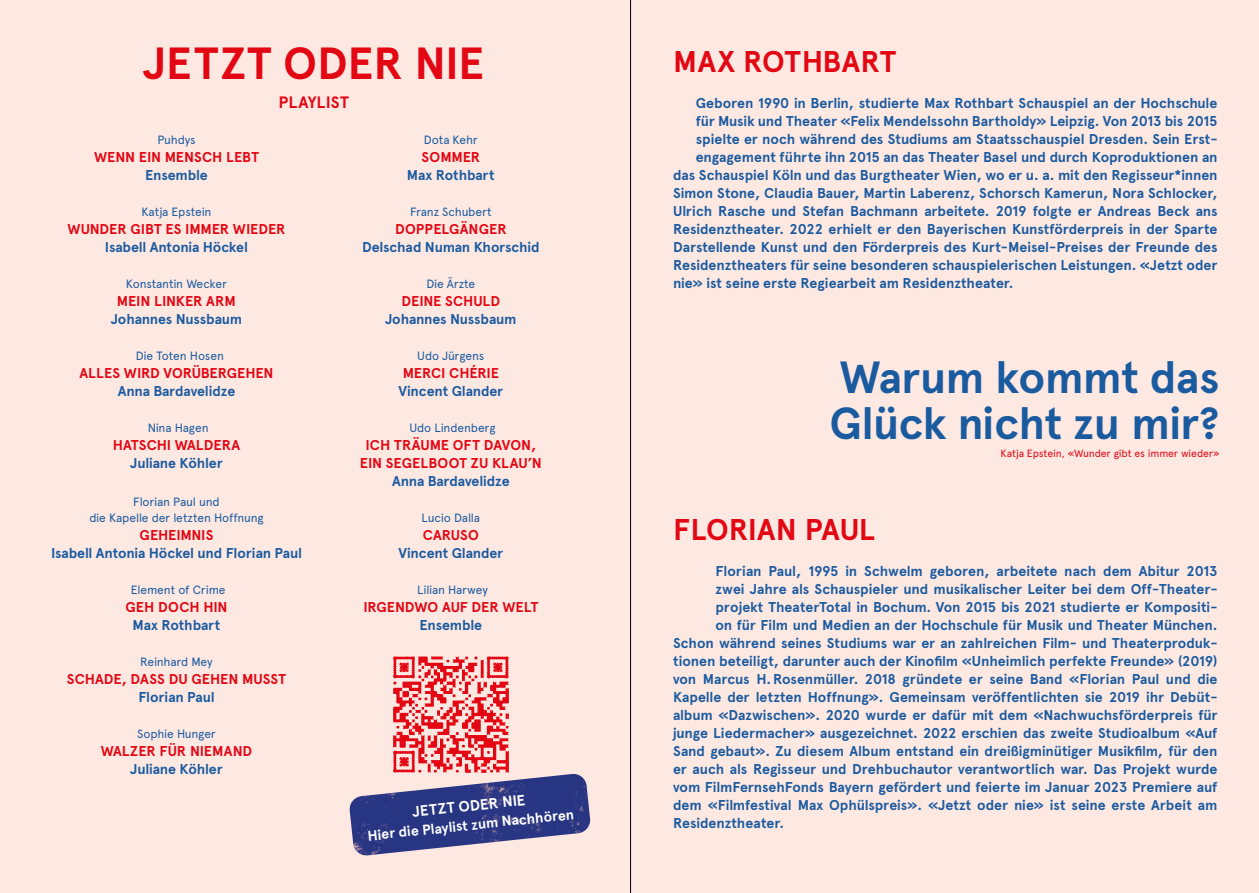
<style>
.page{position:relative;width:1259px;height:893px;background:#fde8e2}
.page>*{position:absolute;margin:0;border:0;box-sizing:border-box;transform-origin:0 0}
.t1{font:700 45px/46.5px "Apercu";letter-spacing:-.02em;color:#1a5a9f}
.t2{font:700 45px "Apercu";letter-spacing:-.005em;color:#e30613}
.t3{font:700 30px "Apercu";color:#e30613}
.t4{font:700 16.5px "Apercu";letter-spacing:.02em;color:#e30613}
.t5{font:700 15px "Apercu";color:#fff}
.t6{font:700 14.25px/18px "Apercu";letter-spacing:-.005em;color:#1a5a9f;text-align:center}
.t7{font:700 14.25px/18px "Apercu";letter-spacing:-.005em;color:#e30613;text-align:center}
.t8{font:700 14.25px "Apercu";color:#fff}
.t9{font:12px/16.5px "Apercu";letter-spacing:-.015em;color:#1a5a9f;text-align:center}
.t10{font:10.5px "Apercu";letter-spacing:-.015em;color:#e30613}
.s1{color:#1a5a9f}
.s2{color:#e30613}
</style>
<div class="page">
<img style="left:349px;top:774px;width:242px;height:82px">
<img style="left:387px;top:656px;width:127px;height:122px">
<hr style="left:630px;top:0;width:1px;height:893px;background:#000">
<p class="t2" style="left:143px;top:36px;width:342px">JETZT ODER NIE</p>
<p class="t4" style="left:278px;top:92px;width:72px">PLAYLIST</p>
<p class="t9" style="left:157px;top:131px;width:40px">Puhdys</p>
<p class="t7" style="left:94px;top:148px;width:166px">WENN EIN MENSCH LEBT<br><span class="s1">Ensemble</span></p>
<p class="t9" style="left:142px;top:203px;width:71px">Katja Epstein</p>
<p class="t7" style="left:67px;top:220px;width:219px">WUNDER GIBT ES IMMER WIEDER<br><span class="s1">Isabell Antonia Höckel</span></p>
<p class="t9" style="left:126px;top:275px;width:103px">Konstantin Wecker</p>
<p class="t6" style="left:111px;top:292px;width:133px"><span class="s2">MEIN LINKER ARM<br></span>Johannes Nussbaum</p>
<p class="t9" style="left:136px;top:347px;width:90px">Die Toten Hosen</p>
<p class="t7" style="left:79px;top:364px;width:196px">ALLES WIRD VORÜBERGEHEN<br><span class="s1">Anna Bardavelidze</span></p>
<p class="t9" style="left:148px;top:419px;width:62px">Nina Hagen</p>
<p class="t7" style="left:113px;top:436px;width:129px">HATSCHI WALDERA<br><span class="s1">Juliane Köhler</span></p>
<p class="t9" style="left:89px;top:493px;width:176px">Florian Paul und<br>die Kapelle der letzten Hoffnung</p>
<p class="t6" style="left:51px;top:526px;width:252px"><span class="s2">GEHEIMNIS<br></span>Isabell Antonia Höckel und Florian Paul</p>
<p class="t9" style="left:131px;top:581px;width:96px">Element of Crime</p>
<p class="t6" style="left:125px;top:598px;width:103px"><span class="s2">GEH DOCH HIN<br></span>Max Rothbart</p>
<p class="t9" style="left:140px;top:653px;width:74px">Reinhard Mey</p>
<p class="t7" style="left:67px;top:670px;width:221px">SCHADE, DASS DU GEHEN MUSST<br><span class="s1">Florian Paul</span></p>
<p class="t9" style="left:137px;top:725px;width:80px">Sophie Hunger</p>
<p class="t7" style="left:101px;top:742px;width:153px">WALZER FÜR NIEMAND<br><span class="s1">Juliane Köhler</span></p>
<p class="t9" style="left:424px;top:131px;width:55px">Dota Kehr</p>
<p class="t6" style="left:407px;top:148px;width:89px"><span class="s2">SOMMER<br></span>Max Rothbart</p>
<p class="t9" style="left:410px;top:203px;width:83px">Franz Schubert</p>
<p class="t6" style="left:362px;top:220px;width:179px"><span class="s2">DOPPELGÄNGER<br></span>Delschad Numan Khorschid</p>
<p class="t9" style="left:426px;top:275px;width:50px">Die Ärzte</p>
<p class="t6" style="left:385px;top:292px;width:133px"><span class="s2">DEINE SCHULD<br></span>Johannes Nussbaum</p>
<p class="t9" style="left:417px;top:347px;width:69px">Udo Jürgens</p>
<p class="t6" style="left:398px;top:364px;width:106px;text-align:left"><span class="s2">MERCI CHÉRIE<br></span>Vincent Glander</p>
<p class="t9" style="left:409px;top:419px;width:87px">Udo Lindenberg</p>
<p class="t7" style="left:360px;top:436px;width:184px">ICH TRÄUME OFT DAVON,<br>EIN SEGELBOOT ZU KLAU’N<br><span class="s1">Anna Bardavelidze</span></p>
<p class="t9" style="left:421px;top:509px;width:60px">Lucio Dalla</p>
<p class="t6" style="left:398px;top:526px;width:106px"><span class="s2">CARUSO<br></span>Vincent Glander</p>
<p class="t9" style="left:417px;top:581px;width:72px">Lilian Harwey</p>
<p class="t7" style="left:363px;top:598px;width:176px">IRGENDWO AUF DER WELT<br><span class="s1">Ensemble</span></p>
<p class="t5" style="left:411px;top:802px;width:115px;rotate:-6deg">JETZT ODER NIE</p>
<p class="t8" style="left:367px;top:827px;width:209px;rotate:-6deg">Hier die Playlist zum Nachhören</p>
<p class="t3" style="left:673px;top:43px;width:224px">MAX ROTHBART</p>
<p class="t6" style="left:696px;top:94px;width:523px">Geboren 1990 in Berlin, studierte Max Rothbart Schauspiel an der Hochschule</p>
<p class="t6" style="left:696px;top:112px;width:523px">für Musik und Theater «Felix Mendelssohn Bartholdy» Leipzig. Von 2013 bis 2015</p>
<p class="t6" style="left:696px;top:130px;width:523px">spielte er noch während des Studiums am Staatsschauspiel Dresden. Sein Erst-</p>
<p class="t6" style="left:696px;top:148px;width:523px">engagement führte ihn 2015 an das Theater Basel und durch Koproduktionen an</p>
<p class="t6" style="left:673px;top:166px;width:546px">das Schauspiel Köln und das Burgtheater Wien, wo er u. a. mit den Regisseur*innen</p>
<p class="t6" style="left:673px;top:184px;width:546px">Simon Stone, Claudia Bauer, Martin Laberenz, Schorsch Kamerun, Nora Schlocker,</p>
<p class="t6" style="left:673px;top:202px;width:546px">Ulrich Rasche und Stefan Bachmann arbeitete. 2019 folgte er Andreas Beck ans</p>
<p class="t6" style="left:673px;top:220px;width:546px">Residenztheater. 2022 erhielt er den Bayerischen Kunstförderpreis in der Sparte</p>
<p class="t6" style="left:673px;top:238px;width:546px">Darstellende Kunst und den Förderpreis des Kurt-Meisel-Preises der Freunde des</p>
<p class="t6" style="left:673px;top:256px;width:546px">Residenztheaters für seine besonderen schauspielerischen Leistungen. «Jetzt oder</p>
<p class="t6" style="left:673px;top:274px;width:342px">nie» ist seine erste Regiearbeit am Residenztheater.</p>
<p class="t1" style="left:829px;top:354px;width:392px">Warum kommt das<br>Glück nicht zu mir?</p>
<p class="t10" style="left:1000px;top:447px;width:220px">Katja Epstein, «Wunder gibt es immer wieder»</p>
<p class="t3" style="left:673px;top:511px;width:203px">FLORIAN PAUL</p>
<p class="t6" style="left:715px;top:562px;width:503px">Florian Paul, 1995 in Schwelm geboren, arbeitete nach dem Abitur 2013</p>
<p class="t6" style="left:715px;top:580px;width:503px">zwei Jahre als Schauspieler und musikalischer Leiter bei dem Off-Theater-</p>
<p class="t6" style="left:715px;top:598px;width:503px">projekt TheaterTotal in Bochum. Von 2015 bis 2021 studierte er Kompositi-</p>
<p class="t6" style="left:715px;top:616px;width:503px">on für Film und Medien an der Hochschule für Musik und Theater München.</p>
<p class="t6" style="left:673px;top:634px;width:546px">Schon während seines Studiums war er an zahlreichen Film- und Theaterproduk-</p>
<p class="t6" style="left:673px;top:652px;width:546px">tionen beteiligt, darunter auch der Kinofilm «Unheimlich perfekte Freunde» (2019)</p>
<p class="t6" style="left:673px;top:670px;width:546px">von Marcus H.Rosenmüller. 2018 gründete er seine Band «Florian Paul und die</p>
<p class="t6" style="left:673px;top:688px;width:546px">Kapelle der letzten Hoffnung». Gemeinsam veröffentlichten sie 2019 ihr Debüt-</p>
<p class="t6" style="left:673px;top:706px;width:546px">album «Dazwischen». 2020 wurde er dafür mit dem «Nachwuchsförderpreis für</p>
<p class="t6" style="left:673px;top:724px;width:546px">junge Liedermacher» ausgezeichnet. 2022 erschien das zweite Studioalbum «Auf</p>
<p class="t6" style="left:673px;top:742px;width:546px">Sand gebaut». Zu diesem Album entstand ein dreißigminütiger Musikfilm, für den</p>
<p class="t6" style="left:673px;top:760px;width:546px">er auch als Regisseur und Drehbuchautor verantwortlich war. Das Projekt wurde</p>
<p class="t6" style="left:673px;top:778px;width:546px">vom FilmFernsehFonds Bayern gefördert und feierte im Januar 2023 Premiere auf</p>
<p class="t6" style="left:673px;top:796px;width:546px">dem «Filmfestival Max Ophülspreis». «Jetzt oder nie» ist seine erste Arbeit am</p>
<p class="t6" style="left:673px;top:814px;width:112px">Residenztheater.</p>
</div>
